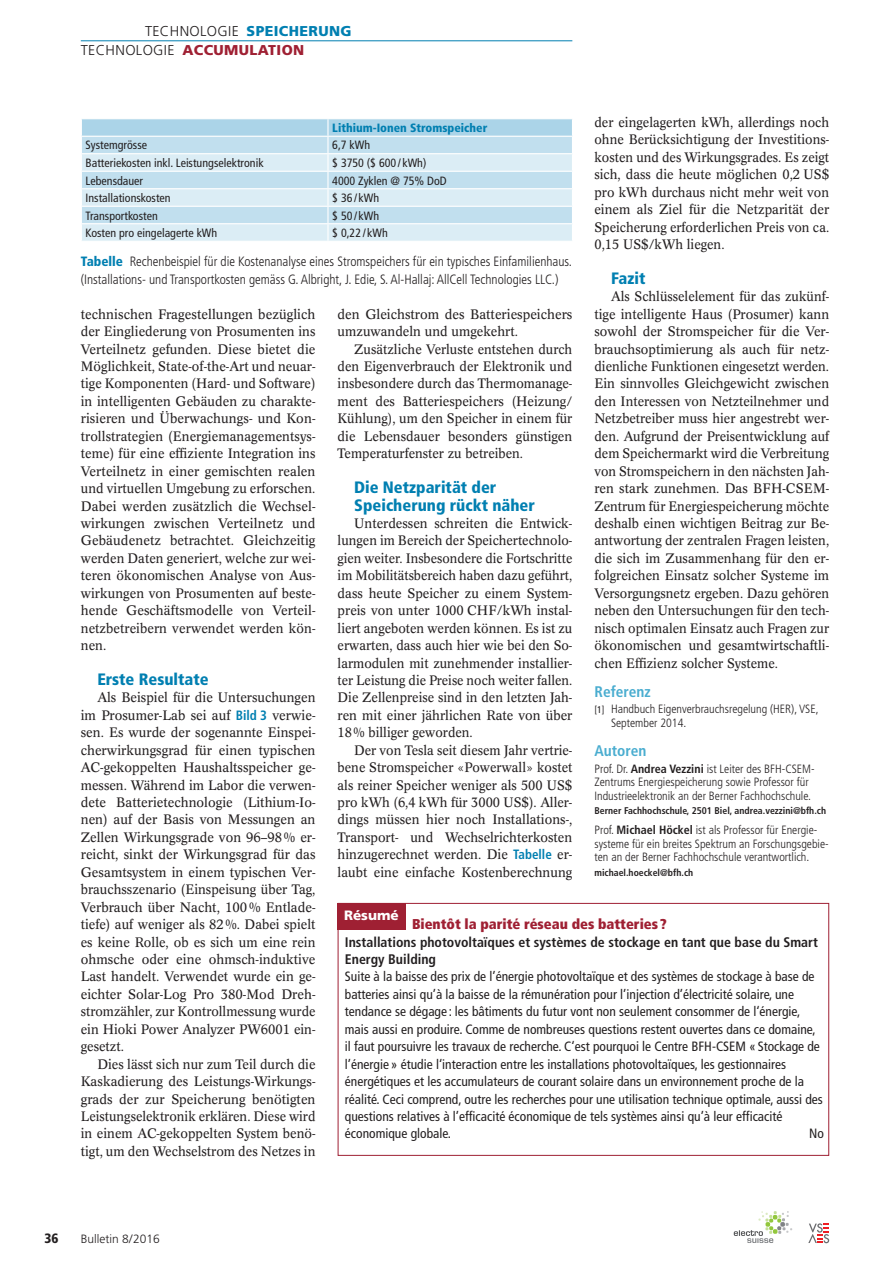
<style>
.page{position:relative;width:893px;height:1263px;background:#fff}
.page>*{position:absolute;margin:0;border:0;box-sizing:border-box;transform-origin:0 0}
.t1{font:900 condensed 16.5px/17.4px "Frutiger LT Std";color:#007fb1}
.t2{font:700 condensed 15.3px "Frutiger LT Std";color:#4aadd0}
.t3{font:300 14.25px/19.2px "Frutiger LT Std";letter-spacing:.025em;color:#231f20}
.t4{font:900 condensed 14.25px "Frutiger LT Std";color:#9f2033}
.t5{font:900 14.25px "Frutiger LT Std";letter-spacing:.025em;color:#9f2033}
.t6{font:700 condensed 13.8px/17.4px "Frutiger LT Std";color:#231f20}
.t7{font:13.5px/17.4px "Concorde BQ";color:#231f20;text-align:justify;scale:.95 1}
.t8{font:13.5px/17.4px "Concorde BQ";color:#231f20;text-align:justify;scale:.96 1}
.t9{font:condensed 13.5px/17.4px "Frutiger LT Std";color:#231f20}
.t10{font:13.5px/17.4px "Concorde BQ";color:#231f20;text-align:justify}
.t11{font:300 condensed 13.5px/17.4px "Frutiger LT Std";color:#231f20}
.t12{font:900 13.5px "Frutiger LT Std";color:#fff}
.t13{font:900 condensed 13.5px "Frutiger LT Std";color:#231f20}
.t14{font:300 condensed 12px/13.5px "Frutiger LT Std";color:#231f20}
.t15{font:condensed 12px "Frutiger LT Std";color:#231f20}
.t16{font:900 condensed 12px "Frutiger LT Std";color:#007fb1}
.t17{font:300 12px "Frutiger LT Std";color:#231f20}
.t18{font:700 condensed 9.75px "Frutiger LT Std";color:#231f20}
.s1{font-weight:900;color:#007fb1}
.s2{font-weight:900;color:#9f2033}
.s3{font-weight:400;font-size:9.75px}
.s4{font-weight:700}
.s5{font-family:"Frutiger LT Std";font-weight:700;font-stretch:condensed;color:#007fb1}
</style>
<div class="page">
<hr style="left:81px;top:40px;width:491px;height:1px;background:#007fb1">
<svg style="left:808px;top:1223px;width:21px;height:20px"></svg>
<svg style="left:734px;top:1211px;width:58px;height:32px"></svg>
<div style="left:338px;top:903px;width:491px;height:253px;border:1px solid #9f2033"></div>
<div style="left:338px;top:903px;width:68px;height:26px;background:#9f2033"></div>
<svg style="left:81px;top:119px;width:491px;height:122px;background:#cce5f1"></svg>
<p class="t3" style="left:81px;top:22px;width:272px;text-indent:64px">TECHNOLOGIE <span class="s1">SPEICHERUNG<br></span>TECHNOLOGIE <span class="s2">ACCU</span></p>
<p class="t5" style="left:224px;top:42px;width:79px">MULATION</p>
<p class="t7" style="left:594px;top:114px;width:249px">der eingelagerten kWh, allerdings noch ohne Berücksichtigung der Investitions&shy;kosten und des Wirkungsgrades. Es zeigt sich, dass die heute möglichen 0,2 US$ pro kWh durchaus nicht mehr weit von einem als Ziel für die Netzparität der Speicherung erforderlichen Preis von ca.<br>0,15 US$/kWh liegen.</p>
<p class="t1" style="left:611px;top:269px;width:36px">Fazit</p>
<p class="t7" style="left:594px;top:288px;width:249px;text-indent:17px">Als Schlüsselelement für das zukünf&shy;tige intelligente Haus (Prosumer) kann sowohl der Stromspeicher für die Ver&shy;brauchsoptimierung als auch für netz&shy;dienliche Funktionen eingesetzt werden.<br>Ein sinnvolles Gleichgewicht zwischen den Interessen von Netzteilnehmer und Netzbetreiber muss hier angestrebt wer&shy;den. Aufgrund der Preisentwicklung auf dem Speichermarkt wird die Verbreitung von Stromspeichern in den nächsten Jah&shy;ren stark zunehmen. Das BFH-CSEM-Zentrum für Energiespeicherung möchte deshalb einen wichtigen Beitrag zur Be&shy;antwortung der zentralen Fragen leisten, die sich im Zusammenhang für den er&shy;folgreichen Einsatz solcher Systeme im Versorgungsnetz ergeben. Dazu gehören neben den Untersuchungen für den tech&shy;nisch optimalen Einsatz auch Fragen zur ökonomischen und gesamtwirtschaftli&shy;chen Effizienz solcher Systeme.</p>
<p class="t2" style="left:594px;top:682px;width:58px">Referenz</p>
<p class="t14" style="left:611px;top:703px;width:209px;text-indent:-17px"><span class="s3">[1]</span> Handbuch Eigenverbrauchsregelung (HER), VSE,<br>September 2014.</p>
<p class="t2" style="left:594px;top:742px;width:53px">Autoren</p>
<p class="t14" style="left:594px;top:762px;width:222px">Prof. Dr. <span class="s4">Andrea Vezzini</span> ist Leiter des BFH-CSEM-<br>Zentrums Energiespeicherung sowie Professor für<br>Industrieelektronik an der Berner Fachhochschule.</p>
<p class="t18" style="left:594px;top:805px;width:233px">Berner Fachhochschule, 2501 Biel, andrea.vezzini@bfh.ch</p>
<p class="t14" style="left:594px;top:823px;width:236px">Prof. <span class="s4">Michael Höckel</span> ist als Professor für Energie&shy;systeme für ein breites Spektrum an Forschungsgebie&shy;ten an der Berner Fachhochschule verantwortlich.</p>
<p class="t18" style="left:594px;top:866px;width:100px">michael.hoeckel@bfh.ch</p>
<p class="t16" style="left:332px;top:121px;width:157px">Lithium-Ionen Stromspeicher</p>
<p class="t15" style="left:86px;top:138px;width:63px">Systemgrösse</p>
<p class="t15" style="left:332px;top:138px;width:39px">6,7 kWh</p>
<p class="t15" style="left:86px;top:156px;width:180px">Batteriekosten inkl. Leistungselektronik</p>
<p class="t15" style="left:332px;top:156px;width:96px">$ 3750 ($ 600 / kWh)</p>
<p class="t15" style="left:86px;top:173px;width:59px">Lebensdauer</p>
<p class="t15" style="left:332px;top:173px;width:116px">4000 Zyklen @ 75% DoD</p>
<p class="t15" style="left:86px;top:191px;width:87px">Installationskosten</p>
<p class="t15" style="left:332px;top:191px;width:49px">$ 36 / kWh</p>
<p class="t15" style="left:86px;top:208px;width:74px">Transportkosten</p>
<p class="t15" style="left:332px;top:208px;width:49px">$ 50 / kWh</p>
<p class="t15" style="left:86px;top:226px;width:133px">Kosten pro eingelagerte kWh</p>
<p class="t15" style="left:332px;top:226px;width:57px">$ 0,22 / kWh</p>
<p class="t11" style="left:81px;top:253px;width:493px"><span class="s1">Tabelle</span> Rechenbeispiel für die Kostenanalyse eines Stromspeichers für ein typisches Einfamilienhaus. (Installations- und Transportkosten gemäss G. Albright, J. Edie, S. Al-Hallaj: AllCell Technologies LLC.)</p>
<p class="t10" style="left:81px;top:305px;width:236px">technischen Fragestellungen bezüglich der Eingliederung von Prosumenten ins Verteilnetz gefunden. Diese bietet die Möglichkeit, State-of-the-Art und neuar&shy;tige Komponenten (Hard- und Software) in intelligenten Gebäuden zu charakte&shy;risieren und Überwachungs- und Kon&shy;trollstrategien (Energiemanagementsys&shy;teme) für eine effiziente Integration ins Verteilnetz in einer gemischten realen und virtuellen Umgebung zu erforschen.<br>Dabei werden zusätzlich die Wechsel&shy;wirkungen zwischen Verteilnetz und Gebäudenetz betrachtet. Gleichzeitig werden Daten generiert, welche zur wei&shy;teren ökonomischen Analyse von Aus&shy;wirkungen von Prosumenten auf beste&shy;hende Geschäftsmodelle von Verteil&shy;netzbetreibern verwendet werden kön&shy;nen.</p>
<p class="t1" style="left:97px;top:670px;width:113px">Erste Resultate</p>
<p class="t8" style="left:81px;top:689px;width:246px;text-indent:17px">Als Beispiel für die Untersuchungen im Prosumer-Lab sei auf <span class="s5">Bild 3</span> verwie&shy;sen. Es wurde der sogenannte Einspei&shy;cherwirkungsgrad für einen typischen AC-gekoppelten Haushaltsspeicher ge&shy;messen. Während im Labor die verwen&shy;dete Batterietechnologie (Lithium-Io&shy;nen) auf der Basis von Messungen an Zellen Wirkungsgrade von 96–98% er&shy;reicht, sinkt der Wirkungsgrad für das Gesamtsystem in einem typischen Ver&shy;brauchsszenario (Einspeisung über Tag, Verbrauch über Nacht, 100% Entlade&shy;tiefe) auf weniger als 82%. Dabei spielt es keine Rolle, ob es sich um eine rein ohmsche oder eine ohmsch-induktive Last handelt. Verwendet wurde ein ge&shy;eichter Solar-Log Pro 380-Mod Dreh&shy;stromzähler, zur Kontrollmessung wurde ein Hioki Power Analyzer PW6001 ein&shy;gesetzt.</p>
<p class="t8" style="left:81px;top:1055px;width:246px;text-indent:17px">Dies lässt sich nur zum Teil durch die Kaskadierung des Leistungs-Wirkungs&shy;grads der zur Speicherung benötigten Leistungselektronik erklären. Diese wird in einem AC-gekoppelten System benö&shy;tigt, um den Wechselstrom des Netzes in</p>
<p class="t10" style="left:338px;top:305px;width:236px">den Gleichstrom des Batteriespeichers umzuwandeln und umgekehrt.</p>
<p class="t7" style="left:338px;top:340px;width:249px;text-indent:17px">Zusätzliche Verluste entstehen durch den Eigenverbrauch der Elektronik und insbesondere durch das Thermomanage&shy;ment des Batteriespeichers (Heizung/ Kühlung), um den Speicher in einem für die Lebensdauer besonders günstigen Temperaturfenster zu betreiben.</p>
<p class="t1" style="left:354px;top:479px;width:182px">Die Netzparität der<br>Speicherung rückt näher</p>
<p class="t8" style="left:338px;top:515px;width:246px;text-indent:17px">Unterdessen schreiten die Entwick&shy;lungen im Bereich der Speichertechnolo&shy;gien weiter. Insbesondere die Fortschritte im Mobilitätsbereich haben dazu geführt, dass heute Speicher zu einem System&shy;preis von unter 1000 CHF/kWh instal&shy;liert angeboten werden können. Es ist zu erwarten, dass auch hier wie bei den So&shy;larmodulen mit zunehmender installier&shy;ter Leistung die Preise noch weiter fallen.<br>Die Zellenpreise sind in den letzten Jah&shy;ren mit einer jährlichen Rate von über 18% billiger geworden.</p>
<p class="t7" style="left:338px;top:741px;width:249px;text-indent:17px">Der von Tesla seit diesem Jahr vertrie&shy;bene Stromspeicher «Powerwall» kostet als reiner Speicher weniger als 500 US$ pro kWh (6,4 kWh für 3000 US$). Aller&shy;dings müssen hier noch Installations-, Transport- und Wechselrichterkosten hinzugerechnet werden. Die <span class="s5">Tabelle</span> er&shy;laubt eine einfache Kostenberechnung</p>
<p class="t12" style="left:344px;top:907px;width:56px">RÉSUMÉ</p>
<p class="t4" style="left:412px;top:915px;width:256px">Bientôt la parité réseau des batteries ?</p>
<p class="t6" style="left:345px;top:933px;width:474px">Installations photovoltaïques et systèmes de stockage en tant que base du Smart<br>Energy Building</p>
<p class="t9" style="left:345px;top:968px;width:479px">Suite à la baisse des prix de l’énergie photovoltaïque et des systèmes de stockage à base de batteries ainsi qu’à la baisse de la rémunération pour l’injection d’électricité solaire, une tendance se dégage : les bâtiments du futur vont non seulement consommer de l‘énergie, mais aussi en produire. Comme de nombreuses questions restent ouvertes dans ce domaine, il faut poursuivre les travaux de recherche. C‘est pourquoi le Centre BFH-CSEM «Stockage de l’énergie» étudie l‘interaction entre les installations photovoltaïques, les gestionnaires énergétiques et les accumulateurs de courant solaire dans un environnement proche de la réalité. Ceci comprend, outre les recherches pour une utilisation technique optimale, aussi des questions relatives à l’efficacité économique de tels systèmes ainsi qu’à leur efficacité économique globale.</p>
<p class="t9" style="left:809px;top:1125px;width:16px">No</p>
<p class="t13" style="left:45px;top:1230px;width:16px">36</p>
<p class="t17" style="left:81px;top:1232px;width:81px">BULLETIN 8/2016</p>
</div>
